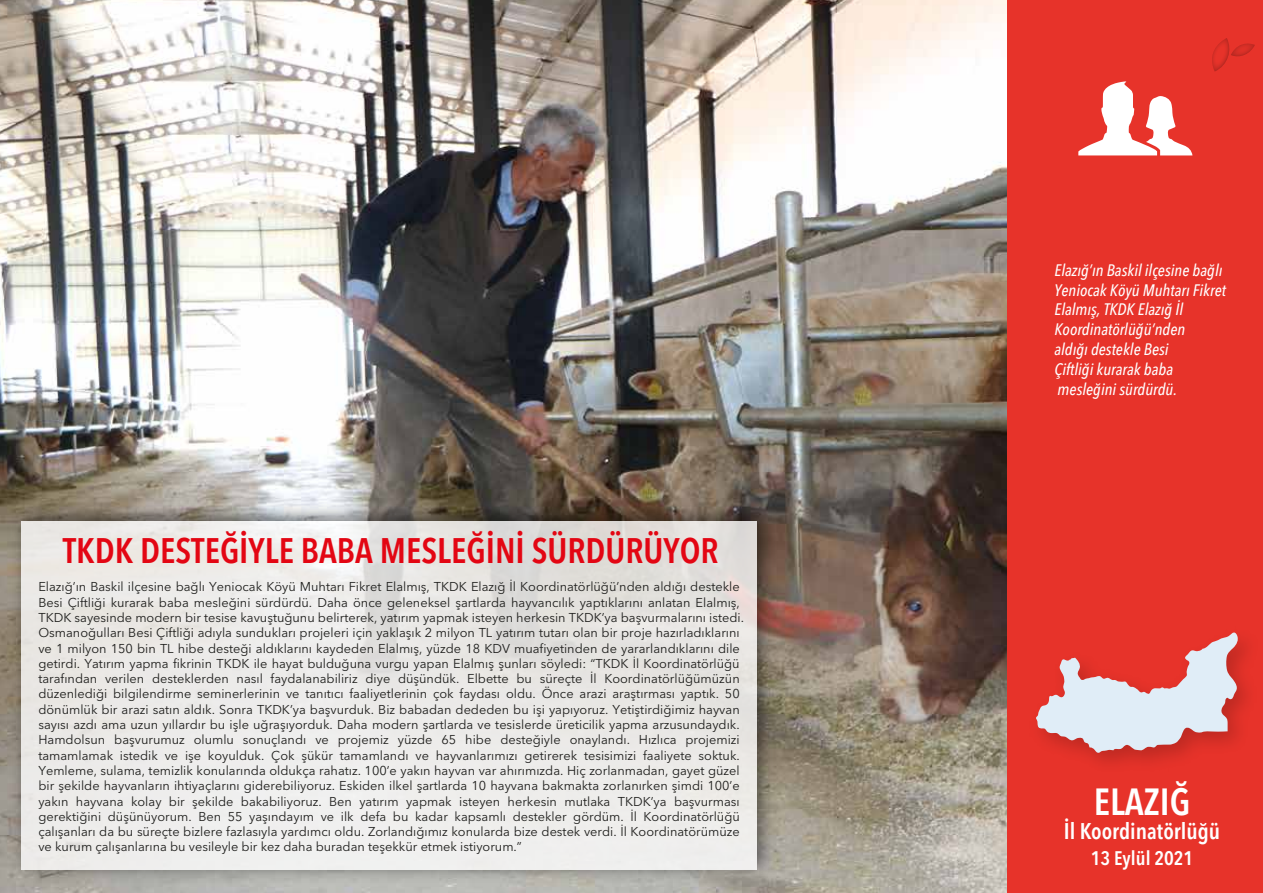
<style>
.page{position:relative;width:1263px;height:893px;background:#fff}
.page>*{position:absolute;margin:0;border:0;box-sizing:border-box;transform-origin:0 0}
.t1{font:600 condensed 37.5px "Avenir Next LT Pro";color:#fff}
.t2{font:600 condensed 35.1px "Avenir Next LT Pro";color:#e30613}
.t3{font:600 condensed 22.5px "Avenir Next LT Pro";color:#fff}
.t4{font:600 condensed 19.5px "Avenir Next LT Pro";color:#fff}
.t5{font:italic 500 condensed 16.5px/19.8px "Avenir Next LT Pro";color:#fff}
.t6{font:12.75px/15.3px "Avenir Next LT Pro";color:#1d1d1b}
</style>
<div class="page">
<img style="left:0;top:0;width:1008px;height:893px">
<div style="left:1008px;top:0;width:255px;height:893px;background:#e7332a"></div>
<svg style="left:1212px;top:38px;width:43px;height:34px"></svg>
<svg style="left:1078px;top:81px;width:114px;height:74px"></svg>
<img style="left:3px;top:494px;width:781px;height:394px">
<svg style="left:22px;top:521px;width:735px;height:349px;background:#eae8e6"></svg>
<svg style="left:1036px;top:632px;width:203px;height:121px"></svg>
<h2 class="t2" style="left:63px;top:530px;width:657px">TKDK DESTEĞİYLE BABA MESLEĞİNİ SÜRDÜRÜYOR</h2>
<p class="t6" style="left:38px;top:579px;width:707px">Elazığ’ın Baskil ilçesine bağlı Yeniocak Köyü Muhtarı Fikret Elalmış, TKDK Elazığ İl Koordinatörlüğü’nden aldığı destekle Besi Çiftliği kurarak baba mesleğini sürdürdü. Daha önce geleneksel şartlarda hayvancılık yaptıklarını anlatan Elalmış, TKDK sayesinde modern bir tesise kavuştuğunu belirterek, yatırım yapmak isteyen herkesin TKDK’ya başvurmalarını istedi.<br>Osmanoğulları Besi Çiftliği adıyla sundukları projeleri için yaklaşık 2 milyon TL yatırım tutarı olan bir proje hazırladıklarını ve 1 milyon 150 bin TL hibe desteği aldıklarını kaydeden Elalmış, yüzde 18 KDV muafiyetinden de yararlandıklarını dile getirdi. Yatırım yapma fikrinin TKDK ile hayat bulduğuna vurgu yapan Elalmış şunları söyledi: “TKDK İl Koordinatörlüğü tarafından verilen desteklerden nasıl faydalanabiliriz diye düşündük. Elbette bu süreçte İl Koordinatörlüğümüzün düzenlediği bilgilendirme seminerlerinin ve tanıtıcı faaliyetlerinin çok faydası oldu. Önce arazi araştırması yaptık. 50 dönümlük bir arazi satın aldık. Sonra TKDK’ya başvurduk. Biz babadan dededen bu işi yapıyoruz. Yetiştirdiğimiz hayvan sayısı azdı ama uzun yıllardır bu işle uğraşıyorduk. Daha modern şartlarda ve tesislerde üreticilik yapma arzusundaydık.<br>Hamdolsun başvurumuz olumlu sonuçlandı ve projemiz yüzde 65 hibe desteğiyle onaylandı. Hızlıca projemizi tamamlamak istedik ve işe koyulduk. Çok şükür tamamlandı ve hayvanlarımızı getirerek tesisimizi faaliyete soktuk.<br>Yemleme, sulama, temizlik konularında oldukça rahatız. 100’e yakın hayvan var ahırımızda. Hiç zorlanmadan, gayet güzel bir şekilde hayvanların ihtiyaçlarını giderebiliyoruz. Eskiden ilkel şartlarda 10 hayvana bakmakta zorlanırken şimdi 100’e yakın hayvana kolay bir şekilde bakabiliyoruz. Ben yatırım yapmak isteyen herkesin mutlaka TKDK’ya başvurması gerektiğini düşünüyorum. Ben 55 yaşındayım ve ilk defa bu kadar kapsamlı destekler gördüm. İl Koordinatörlüğü çalışanları da bu süreçte bizlere fazlasıyla yardımcı oldu. Zorlandığımız konularda bize destek verdi. İl Koordinatörümüze ve kurum çalışanlarına bu vesileyle bir kez daha buradan teşekkür etmek istiyorum.”</p>
<p class="t5" style="left:1054px;top:260px;width:173px">Elazığ’ın Baskil ilçesine bağlı<br>Yeniocak Köyü Muhtarı Fikret<br>Elalmış, TKDK Elazığ İl<br>Koordinatörlüğü’nden<br>aldığı destekle Besi<br>Çiftliği kurarak baba mesleğini sürdürdü.</p>
<h1 class="t1" style="left:1094px;top:779px;width:98px">ELAZIĞ</h1>
<h3 class="t4" style="left:1091px;top:846px;width:104px">13 Eylül 2021</h3>
<h3 class="t3" style="left:1064px;top:818px;width:158px">İl Koordinatörlüğü</h3>
</div>
